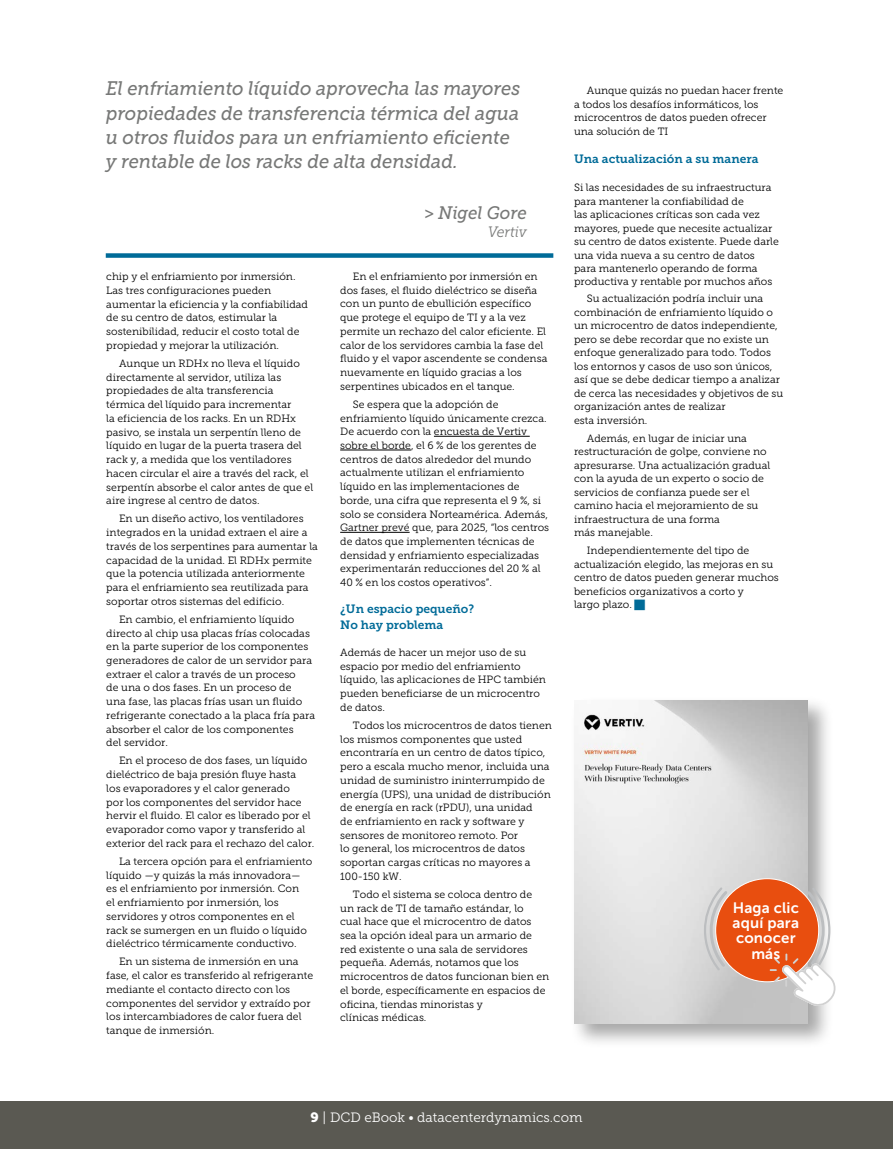
<style>
.page{position:relative;width:893px;height:1149px;background:#fff}
.page>*{position:absolute;margin:0;border:0;box-sizing:border-box;transform-origin:0 0}
.t1{font:italic 19.5px/24px "Museo Slab 500";color:#777877;scale:.94 1}
.t2{font:italic 18px "Museo Slab 500";color:#777877;scale:.94 1}
.t3{font:15px/15px "Museo Sans 700";letter-spacing:.01em;color:#fff;text-align:center}
.t4{font:italic 15px "Museo Slab 300";color:#777877;scale:.94 1}
.t5{font:13.5px "Museo Slab 300";color:#fff}
.t6{font:12px/15.1px "Museo Slab 700";color:#006b98}
.t7{font:10.5px/13.8px "Museo Slab 300";color:#000}
.s1{font-family:"Museo Slab 900"}
.s2{font-family:"Museo 300"}
</style>
<div class="page">
<div style="left:0;top:1101px;width:893px;height:47px;background:#5a5952"></div>
<hr style="left:434px;top:436px;width:96px;height:1px;background:#000">
<hr style="left:340px;top:449px;width:71px;height:1px;background:#000">
<hr style="left:340px;top:532px;width:70px;height:1px;background:#000">
<div style="left:106px;top:253px;width:447px;height:5px;background:#006b98"></div>
<div style="left:570px;top:696px;width:263px;height:352px;background:#000;opacity:.35"></div>
<img style="left:574px;top:699px;width:234px;height:324px">
<svg style="left:703px;top:885px;width:27px;height:87px;background:#d1d1d1"></svg>
<div style="left:716px;top:878px;width:103px;height:103px;background:#e84e0f;border-radius:50%"></div>
<svg style="left:770px;top:885px;width:66px;height:120px"></svg>
<h1 class="t1" style="left:106px;top:77px;width:442px">El enfriamiento líquido aprovecha las mayores propiedades de transferencia térmica del agua u otros fluidos para un enfriamiento eficiente y rentable de los racks de alta densidad.</h1>
<h2 class="t2" style="left:424px;top:203px;width:111px">&gt; Nigel Gore</h2>
<h3 class="t4" style="left:488px;top:223px;width:43px">Vertiv</h3>
<p class="t7" style="left:106px;top:269px;width:203px">chip y el enfriamiento por inmersión.<br>Las tres configuraciones pueden aumentar la eficiencia y la confiabilidad de su centro de datos, estimular la sostenibilidad, reducir el costo total de propiedad y mejorar la utilización.</p>
<p class="t7" style="left:106px;top:356px;width:208px;text-indent:13px">Aunque un RDHx no lleva el líquido directamente al servidor, utiliza las propiedades de alta transferencia térmica del líquido para incrementar<br>la eficiencia de los racks. En un RDHx pasivo, se instala un serpentín lleno de líquido en lugar de la puerta trasera del rack y, a medida que los ventiladores hacen circular el aire a través del rack, el serpentín absorbe el calor antes de que el aire ingrese al centro de datos.</p>
<p class="t7" style="left:106px;top:511px;width:213px;text-indent:13px">En un diseño activo, los ventiladores integrados en la unidad extraen el aire a través de los serpentines para aumentar la capacidad de la unidad. El RDHx permite que la potencia utilizada anteriormente para el enfriamiento sea reutilizada para soportar otros sistemas del edificio.</p>
<p class="t7" style="left:106px;top:612px;width:210px;text-indent:13px">En cambio, el enfriamiento líquido directo al chip usa placas frías colocadas en la parte superior de los componentes generadores de calor de un servidor para extraer el calor a través de un proceso<br>de una o dos fases. En un proceso de<br>una fase, las placas frías usan un fluido refrigerante conectado a la placa fría para absorber el calor de los componentes<br>del servidor.</p>
<p class="t7" style="left:106px;top:753px;width:210px;text-indent:13px">En el proceso de dos fases, un líquido dieléctrico de baja presión fluye hasta<br>los evaporadores y el calor generado<br>por los componentes del servidor hace hervir el fluido. El calor es liberado por el evaporador como vapor y transferido al exterior del rack para el rechazo del calor.</p>
<p class="t7" style="left:106px;top:854px;width:207px;text-indent:13px">La tercera opción para el enfriamiento líquido —y quizás la más innovadora— es el enfriamiento por inmersión. Con<br>el enfriamiento por inmersión, los servidores y otros componentes en el rack se sumergen en un fluido o líquido dieléctrico térmicamente conductivo.</p>
<p class="t7" style="left:106px;top:954px;width:208px;text-indent:13px">En un sistema de inmersión en una fase, el calor es transferido al refrigerante mediante el contacto directo con los componentes del servidor y extraído por los intercambiadores de calor fuera del tanque de inmersión.</p>
<p class="t7" style="left:340px;top:269px;width:209px;text-indent:13px">En el enfriamiento por inmersión en dos fases, el fluido dieléctrico se diseña con un punto de ebullición específico que protege el equipo de TI y a la vez permite un rechazo del calor eficiente. El calor de los servidores cambia la fase del fluido y el vapor ascendente se condensa nuevamente en líquido gracias a los serpentines ubicados en el tanque.</p>
<p class="t7" style="left:340px;top:397px;width:211px;text-indent:13px">Se espera que la adopción de enfriamiento líquido únicamente crezca.<br>De acuerdo con la encuesta de Vertiv sobre el borde, el 6 % de los gerentes de centros de datos alrededor del mundo actualmente utilizan el enfriamiento líquido en las implementaciones de borde, una cifra que representa el 9 %, si solo se considera Norteamérica. Además, Gartner prevé que, para 2025, “los centros de datos que implementen técnicas de densidad y enfriamiento especializadas experimentarán reducciones del 20 % al 40 % en los costos operativos”.</p>
<p class="t6" style="left:340px;top:601px;width:135px">¿Un espacio pequeño?<br>No hay problema</p>
<p class="t7" style="left:340px;top:645px;width:207px">Además de hacer un mejor uso de su espacio por medio del enfriamiento líquido, las aplicaciones de HPC también pueden beneficiarse de un microcentro de datos.</p>
<p class="t7" style="left:340px;top:718px;width:213px;text-indent:13px">Todos los microcentros de datos tienen los mismos componentes que usted encontraría en un centro de datos típico, pero a escala mucho menor, incluida una unidad de suministro ininterrumpido de energía (UPS), una unidad de distribución de energía en rack (rPDU), una unidad<br>de enfriamiento en rack y software y sensores de monitoreo remoto. Por<br>lo general, los microcentros de datos soportan cargas críticas no mayores a 100-150 kW.</p>
<p class="t7" style="left:340px;top:887px;width:211px;text-indent:13px">Todo el sistema se coloca dentro de<br>un rack de TI de tamaño estándar, lo<br>cual hace que el microcentro de datos sea la opción ideal para un armario de red existente o una sala de servidores pequeña. Además, notamos que los microcentros de datos funcionan bien en el borde, específicamente en espacios de oficina, tiendas minoristas y<br>clínicas médicas.</p>
<p class="t7" style="left:574px;top:84px;width:211px;text-indent:13px">Aunque quizás no puedan hacer frente a todos los desafíos informáticos, los microcentros de datos pueden ofrecer una solución de TI</p>
<p class="t6" style="left:574px;top:151px;width:186px">Una actualización a su manera</p>
<p class="t7" style="left:574px;top:181px;width:206px">Si las necesidades de su infraestructura para mantener la confiabilidad de<br>las aplicaciones críticas son cada vez mayores, puede que necesite actualizar su centro de datos existente. Puede darle una vida nueva a su centro de datos para mantenerlo operando de forma</p>
<p class="t7" style="left:574px;top:272px;width:200px;line-height:17.7px;text-align:center">productiva y rentable por muchos años<br>Su actualización podría incluir una</p>
<p class="t7" style="left:574px;top:305px;width:211px">combinación de enfriamiento líquido o un microcentro de datos independiente, pero se debe recordar que no existe un enfoque generalizado para todo. Todos los entornos y casos de uso son únicos, así que se debe dedicar tiempo a analizar de cerca las necesidades y objetivos de su organización antes de realizar<br>esta inversión.</p>
<p class="t7" style="left:574px;top:431px;width:198px;text-indent:13px">Además, en lugar de iniciar una restructuración de golpe, conviene no apresurarse. Una actualización gradual con la ayuda de un experto o socio de servicios de confianza puede ser el camino hacia el mejoramiento de su infraestructura de una forma<br>más manejable.</p>
<p class="t7" style="left:574px;top:543px;width:206px;text-indent:13px">Independientemente del tipo de actualización elegido, las mejoras en su centro de datos pueden generar muchos beneficios organizativos a corto y<br>largo plazo.</p>
<h3 class="t3" style="left:733px;top:900px;width:68px">Haga clic aquí para conocer más</h3>
<p class="t5" style="left:311px;top:1109px;width:273px"><span class="s1">9</span> <span class="s2">|</span> DCD eBook • datacenterdynamics.com</p>
</div>
